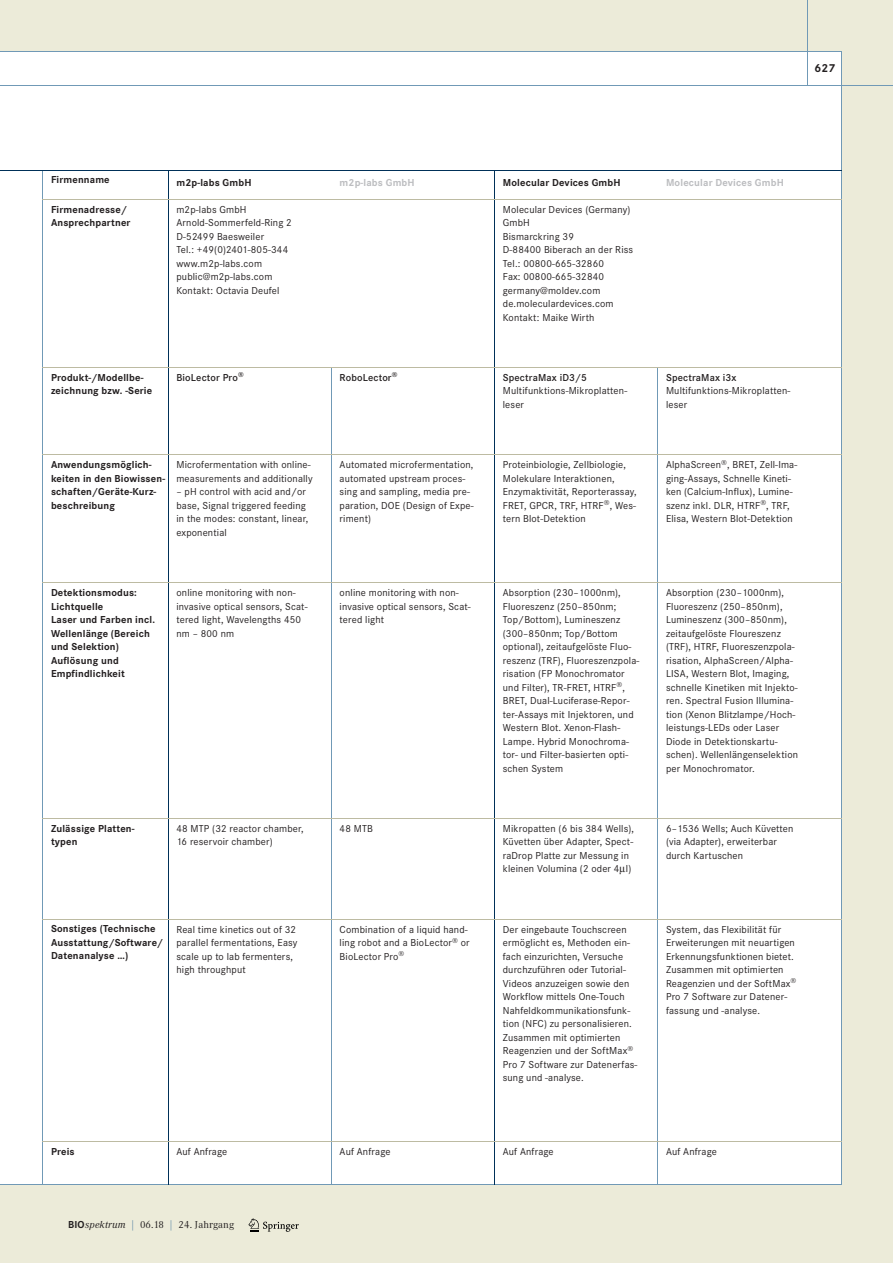
<style>
.page{position:relative;width:893px;height:1263px;background:#ecebd9}
.page>*{position:absolute;margin:0;border:0;box-sizing:border-box;transform-origin:0 0}
.t1{font:700 12px "Corporate S";color:#231f20}
.t2{font:10.5px/13.5px "Corporate S";letter-spacing:.015em;color:#231f20}
.t3{font:700 10.5px/13.5px "Corporate S";letter-spacing:.015em;color:#231f20}
.t4{font:600 10.5px "Corporate S";letter-spacing:.015em;color:#231f20}
.t5{font:700 10.5px "Corporate S";letter-spacing:.015em;color:#bcbdc0}
.t6{font:10.5px "Corporate A";letter-spacing:.015em;color:#231f20}
.s1{font-family:"Corporate S";font-weight:700}
.s2{font-style:italic}
.s3{color:#5484a5}
</style>
<div class="page">
<div style="left:0;top:51px;width:842px;height:1133px;background:#fff"></div>
<hr style="left:0;top:85px;width:893px;height:1px;background:#7099b6">
<hr style="left:808px;top:0;width:1px;height:85px;background:#7099b6">
<hr style="left:0;top:1184px;width:842px;height:1px;background:#7099b6">
<hr style="left:842px;top:51px;width:1px;height:1133px;background:#7099b6">
<hr style="left:807px;top:0;width:1px;height:85px;background:#7099b6">
<hr style="left:42px;top:170px;width:1px;height:1014px;background:#7099b6">
<hr style="left:0;top:170px;width:842px;height:1px;background:#003058">
<hr style="left:168px;top:170px;width:1px;height:1014px;background:#003058">
<hr style="left:331px;top:367px;width:1px;height:817px;background:#7099b6">
<hr style="left:494px;top:170px;width:1px;height:1014px;background:#003058">
<hr style="left:657px;top:368px;width:1px;height:816px;background:#7099b6">
<svg style="left:248px;top:1218px;width:51px;height:14px"></svg>
<hr style="left:43px;top:199px;width:799px;height:1px;background:#bdbba2">
<hr style="left:43px;top:367px;width:799px;height:1px;background:#bdbba2">
<hr style="left:43px;top:454px;width:799px;height:1px;background:#bdbba2">
<hr style="left:43px;top:582px;width:799px;height:1px;background:#bdbba2">
<hr style="left:43px;top:818px;width:799px;height:1px;background:#bdbba2">
<hr style="left:43px;top:919px;width:799px;height:1px;background:#bdbba2">
<hr style="left:43px;top:1141px;width:799px;height:1px;background:#bdbba2">
<hr style="left:0;top:51px;width:842px;height:1px;background:#7099b6">
<p class="t1" style="left:814px;top:64px;width:22px">627</p>
<p class="t3" style="left:51px;top:174px;width:60px">Firmenname</p>
<p class="t3" style="left:51px;top:204px;width:81px">Firmenadresse/<br>Ansprechpartner</p>
<p class="t3" style="left:176px;top:176px;width:77px">m2p-labs GmbH</p>
<p class="t2" style="left:176px;top:203px;width:117px">m2p-labs GmbH<br>Arnold-Sommerfeld-Ring 2<br>D-52499 Baesweiler<br>Tel.: +49(0)2401-805-344 www.m2p-labs.com public@m2p-labs.com<br>Kontakt: Octavia Deufel</p>
<p class="t5" style="left:340px;top:179px;width:77px">m2p-labs GmbH</p>
<p class="t3" style="left:503px;top:176px;width:119px">Molecular Devices GmbH</p>
<p class="t2" style="left:503px;top:203px;width:132px">Molecular Devices (Germany)<br>GmbH<br>Bismarckring 39<br>D-88400 Biberach an der Riss<br>Tel.: 00800-665-32860<br>Fax: 00800-665-32840 germany@moldev.com de.moleculardevices.com<br>Kontakt: Maike Wirth</p>
<p class="t5" style="left:666px;top:179px;width:119px">Molecular Devices GmbH</p>
<p class="t3" style="left:51px;top:372px;width:103px">Produkt-/Modellbe&shy;zeichnung bzw. -Serie</p>
<p class="t4" style="left:176px;top:374px;width:69px">BioLector Pro<sup>®</sup></p>
<p class="t4" style="left:340px;top:374px;width:59px">RoboLector<sup>®</sup></p>
<p class="t4" style="left:503px;top:374px;width:86px">SpectraMax iD3/5</p>
<p class="t2" style="left:503px;top:385px;width:126px">Multifunktions-Mikroplatten - leser</p>
<p class="t4" style="left:666px;top:374px;width:72px">SpectraMax i3x</p>
<p class="t2" style="left:666px;top:385px;width:126px">Multifunktions-Mikroplatten - leser</p>
<p class="t3" style="left:51px;top:459px;width:116px">Anwendungsmöglich - keiten in den Bio wissen - schaften/ Geräte-Kurz - beschreibung</p>
<p class="t2" style="left:176px;top:459px;width:138px">Microfermentation with online&shy;measurements and additionally</p>
<p class="t2" style="left:176px;top:486px;width:133px">– pH control with acid and/or base, Signal triggered feeding in the modes: constant, linear, exponential</p>
<p class="t2" style="left:340px;top:459px;width:135px">Automated microfermentation, automated upstream proces&shy;sing and sampling, media pre&shy;paration, DOE (Design of Expe&shy;riment)</p>
<p class="t2" style="left:503px;top:459px;width:135px">Proteinbiologie, Zellbiologie,<br>Molekulare Interaktionen,<br>Enzymaktivität, Reporterassay,<br>FRET, GPCR, TRF, HTRF<sup>®</sup>, Wes&shy;tern Blot-Detektion</p>
<p class="t2" style="left:666px;top:459px;width:133px">AlphaScreen<sup>®</sup>, BRET, Zell-Ima&shy;ging-Assays, Schnelle Kineti&shy;ken (Calcium-Influx), Lumine&shy;szenz inkl. DLR, HTRF<sup>®</sup>, TRF,<br>Elisa, Western Blot-Detektion</p>
<p class="t3" style="left:51px;top:587px;width:105px">Detektionsmodus:<br>Lichtquelle<br>Laser und Farben incl.<br>Wellenlänge (Bereich und Selektion)<br>Auflösung und<br>Empfindlichkeit</p>
<p class="t2" style="left:176px;top:587px;width:132px">online monitoring with non&shy;invasive optical sensors, Scat&shy;tered light, Wavelengths 450 nm – 800 nm</p>
<p class="t2" style="left:340px;top:587px;width:132px">online monitoring with non&shy;invasive optical sensors, Scat&shy;tered light</p>
<p class="t2" style="left:503px;top:587px;width:138px">Absorption (230–1000nm),<br>Fluoreszenz (250–850nm;<br>Top/Bottom), Lumineszenz (300–850nm; Top/Bottom optional), zeitaufgelöste Fluo&shy;reszenz (TRF), Fluoreszenzpola&shy;risation (FP Monochromator und Filter), TR-FRET, HTRF<sup>®</sup>,<br>BRET, Dual-Luciferase-Repor&shy;ter-Assays mit Injektoren, und<br>Western Blot. Xenon-Flash-<br>Lampe. Hybrid Monochroma&shy;tor- und Filter-basierten opti&shy;schen System</p>
<p class="t2" style="left:666px;top:587px;width:134px">Absorption (230–1000nm),<br>Fluoreszenz (250–850nm),<br>Lumineszenz (300–850nm), zeitaufgelöste Floureszenz (TRF), HTRF, Fluoreszenzpola&shy;risation, AlphaScreen/Alpha-<br>LISA, Western Blot, Imaging, schnelle Kinetiken mit Injekto&shy;ren. Spectral Fusion Illumina&shy;tion (Xenon Blitzlampe/Hoch&shy;leistungs-LEDs oder Laser<br>Diode in Detektionskartu&shy;schen). Wellenlängenselektion per Monochromator.</p>
<p class="t3" style="left:51px;top:823px;width:85px">Zulässige Platten - typen</p>
<p class="t2" style="left:176px;top:823px;width:129px">48 MTP (32 reactor chamber,<br>16 reservoir chamber)</p>
<p class="t2" style="left:340px;top:823px;width:35px">48 MTB</p>
<p class="t2" style="left:503px;top:823px;width:133px">Mikropatten (6 bis 384 Wells),<br>Küvetten über Adapter, Spect&shy;raDrop Platte zur Messung in kleinen Volumina (2 oder 4 l)</p>
<p class="t2" style="left:666px;top:823px;width:129px">6–1536 Wells; Auch Küvetten (via Adapter), erweiterbar durch Kartuschen</p>
<p class="t3" style="left:51px;top:923px;width:114px">Sonstiges (Technische<br>Ausstattung/Software/<br>Datenanalyse …)</p>
<p class="t2" style="left:176px;top:923px;width:123px">Real time kinetics out of 32 parallel fermentations, Easy scale up to lab fermenters, high throughput</p>
<p class="t2" style="left:340px;top:923px;width:131px">Combination of a liquid hand&shy;ling robot and a BioLector<sup>®</sup> or<br>BioLector Pro<sup>®</sup></p>
<p class="t2" style="left:503px;top:923px;width:136px">Der eingebaute Touchscreen ermöglicht es, Methoden ein&shy;fach einzurichten, Versuche durchzuführen oder Tutorial-<br>Videos anzuzeigen sowie den<br>Workflow mittels One-Touch<br>Nahfeldkommunikationsfunk&shy;tion (NFC) zu personalisieren.<br>Zusammen mit optimierten<br>Reagenzien und der SoftMax<sup>®<br></sup>Pro 7 Software zur Datenerfas&shy;sung und -analyse.</p>
<p class="t2" style="left:666px;top:923px;width:132px">System, das Flexibilität für<br>Erweiterungen mit neuartigen<br>Erkennungsfunktionen bietet.<br>Zusammen mit optimierten<br>Reagenzien und der SoftMax<sup>®<br></sup>Pro 7 Software zur Datener&shy;fassung und -analyse.</p>
<p class="t3" style="left:51px;top:1146px;width:25px">Preis</p>
<p class="t2" style="left:176px;top:1146px;width:52px">Auf Anfrage</p>
<p class="t2" style="left:340px;top:1146px;width:52px">Auf Anfrage</p>
<p class="t2" style="left:503px;top:1146px;width:52px">Auf Anfrage</p>
<p class="t2" style="left:666px;top:1146px;width:52px">Auf Anfrage</p>
<p class="t6" style="left:68px;top:1221px;width:168px"><span class="s1">BIO</span><span class="s2">spektrum</span> <span class="s3">|</span> 06.18 <span class="s3">|</span> 24. Jahrgang</p>
</div>
